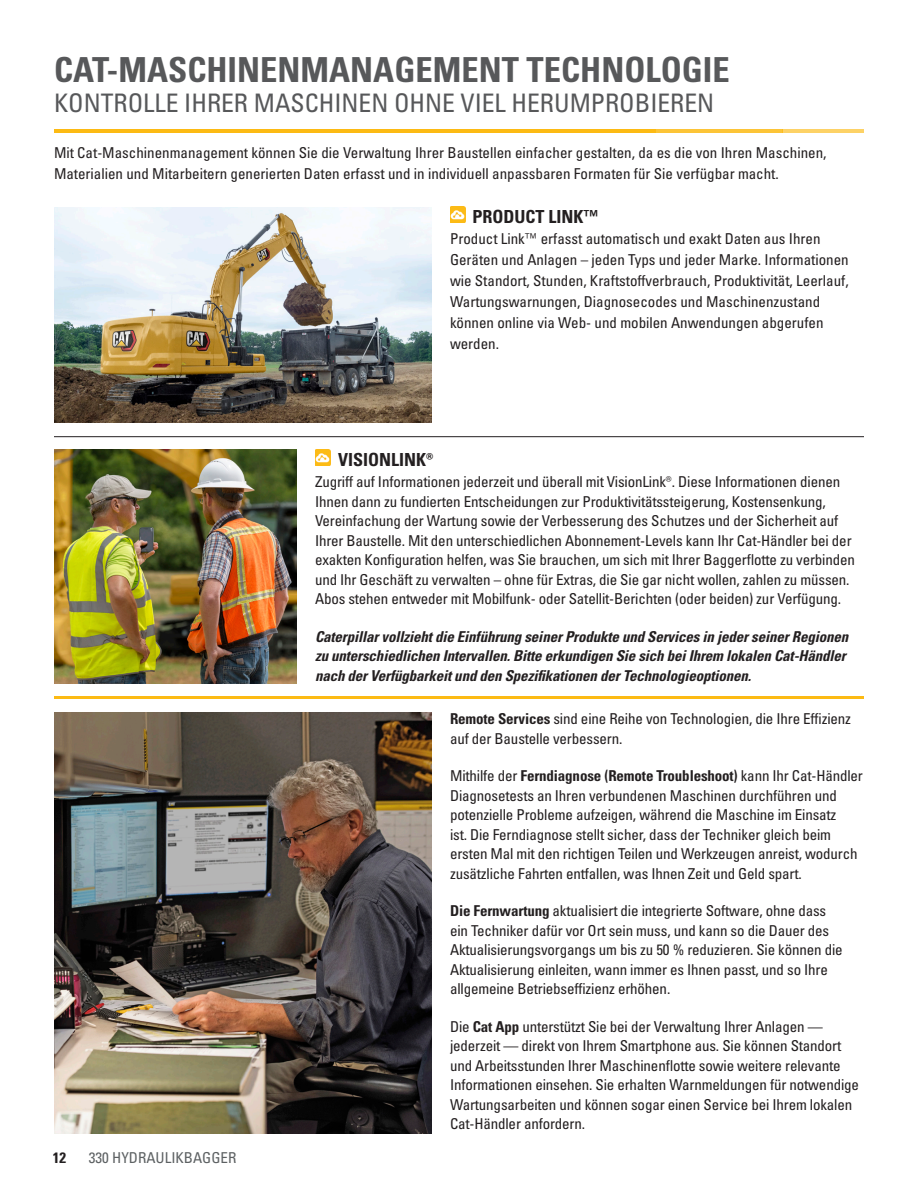
<style>
.page{position:relative;width:918px;height:1188px;background:#fff}
.page>*{position:absolute;margin:0;border:0;box-sizing:border-box;transform-origin:0 0}
.Headline_medium_gray{font:34.5px "Univers LTCYR 67 Bold Cond";color:#57585a}
.Headline_small_gray{font:condensed 25.5px "Univers LTCYR 57";color:#57585a}
.Headline_small_black{font:18px "Univers LTCYR 67 Bold Cond";color:#231f20}
.Body_copy{font:condensed 15px/21px "Univers LTCYR 57";letter-spacing:-.01em;color:#231f20}
.Body_copy_with_12pts{font:condensed 15px/19.5px "Univers LTCYR 57";letter-spacing:-.01em;color:#231f20}
.Body_copy_with_12pts-2{font:italic 700 condensed 15px/19.5px "Univers LT Std";letter-spacing:-.01em;color:#231f20}
.t1{font:condensed 15px "Univers LTCYR 57";color:#5d6163}
.t2{font:15px "Univers LTCYR 67 Bold Cond";color:#231f20}
.s1{font-family:"Univers LTCYR 67 Bold Cond";font-stretch:normal}
</style>
<div class="page">
<img style="left:54px;top:207px;width:378px;height:216px">
<img style="left:450px;top:207px;width:16px;height:16px">
<img style="left:315px;top:450px;width:16px;height:16px">
<hr style="left:54px;top:129px;width:601px;height:4px;background:#fcba13">
<hr style="left:654px;top:129px;width:128px;height:4px;background:#fcc437">
<hr style="left:782px;top:129px;width:82px;height:4px;background:#fdd266">
<hr style="left:54px;top:436px;width:810px;height:1px;background:#231f20">
<img style="left:54px;top:450px;width:243px;height:234px">
<img style="left:54px;top:712px;width:378px;height:422px">
<hr style="left:54px;top:696px;width:810px;height:3px;background:#fcba13">
<p class="Headline_medium_gray" style="left:54px;top:48px;width:677px">CAT-MASCHINENMANAGEMENT TECHNOLOGIE</p>
<p class="Headline_small_gray" style="left:54px;top:86px;width:662px">KONTROLLE IHRER MASCHINEN OHNE VIEL HERUMPROBIEREN</p>
<p class="Body_copy" style="left:54px;top:141px;width:774px">Mit Cat-Maschinenmanagement können Sie die Verwaltung Ihrer Baustellen einfacher gestalten, da es die von Ihren Maschinen,<br>Materialien und Mitarbeitern generierten Daten erfasst und in individuell anpassbaren Formaten für Sie verfügbar macht.</p>
<p class="Headline_small_black" style="left:472px;top:205px;width:128px">PRODUCT LINK™</p>
<p class="Body_copy" style="left:450px;top:228px;width:400px">Product Link™ erfasst automatisch und exakt Daten aus Ihren Geräten und Anlagen – jeden Typs und jeder Marke. Informationen wie Standort, Stunden, Kraftstoffverbrauch, Produktivität, Leerlauf, Wartungswarnungen, Diagnosecodes und Maschinenzustand können online via Web- und mobilen Anwendungen abgerufen werden.</p>
<p class="Headline_small_black" style="left:338px;top:448px;width:97px">VISIONLINK®</p>
<p class="Body_copy" style="left:315px;top:472px;width:542px;line-height:19.5px">Zugriff auf Informationen jederzeit und überall mit VisionLink®. Diese Informationen dienen Ihnen dann zu fundierten Entscheidungen zur Produktivitätssteigerung, Kostensenkung, Vereinfachung der Wartung sowie der Verbesserung des Schutzes und der Sicherheit auf Ihrer Baustelle. Mit den unterschiedlichen Abonnement-Levels kann Ihr Cat-Händler bei der exakten Konfiguration helfen, was Sie brauchen, um sich mit Ihrer Baggerflotte zu verbinden und Ihr Geschäft zu verwalten – ohne für Extras, die Sie gar nicht wollen, zahlen zu müssen.<br>Abos stehen entweder mit Mobilfunk- oder Satellit-Berichten (oder beiden) zur Verfügung.</p>
<p class="Body_copy_with_12pts-2" style="left:315px;top:627px;width:535px">Caterpillar vollzieht die Einführung seiner Produkte und Services in jeder seiner Regionen zu unterschiedlichen Intervallen. Bitte erkundigen Sie sich bei Ihrem lokalen Cat-Händler nach der Verfügbarkeit und den Spezifikationen der Technologieoptionen.</p>
<p class="t2" style="left:53px;top:1148px;width:15px">12</p>
<p class="t1" style="left:89px;top:1148px;width:149px">330 HYDRAULIKBAGGER</p>
<p class="Body_copy_with_12pts" style="left:450px;top:709px;width:403px"><span class="s1">Remote Services</span> sind eine Reihe von Technologien, die Ihre Effizienz auf der Baustelle verbessern.</p>
<p class="Body_copy_with_12pts" style="left:450px;top:766px;width:414px">Mithilfe der <span class="s1">Ferndiagnose (Remote Troubleshoot)</span> kann Ihr Cat-Händler Diagnosetests an Ihren verbundenen Maschinen durchführen und potenzielle Probleme aufzeigen, während die Maschine im Einsatz<br>ist. Die Ferndiagnose stellt sicher, dass der Techniker gleich beim ersten Mal mit den richtigen Teilen und Werkzeugen anreist, wodurch zusätzliche Fahrten entfallen, was Ihnen Zeit und Geld spart.</p>
<p class="Body_copy_with_12pts" style="left:450px;top:901px;width:394px"><span class="s1">Die Fernwartung</span> aktualisiert die integrierte Software, ohne dass ein Techniker dafür vor Ort sein muss, und kann so die Dauer des Aktualisierungsvorgangs um bis zu 50 % reduzieren. Sie können die Aktualisierung einleiten, wann immer es Ihnen passt, und so Ihre allgemeine Betriebseffizienz erhöhen.</p>
<p class="Body_copy_with_12pts" style="left:450px;top:1017px;width:411px">Die <span class="s1">Cat App</span> unterstützt Sie bei der Verwaltung Ihrer Anlagen — jederzeit — direkt von Ihrem Smartphone aus. Sie können Standort und Arbeitsstunden Ihrer Maschinenflotte sowie weitere relevante Informationen einsehen. Sie erhalten Warnmeldungen für notwendige Wartungsarbeiten und können sogar einen Service bei Ihrem lokalen Cat-Händler anfordern.</p>
</div>
